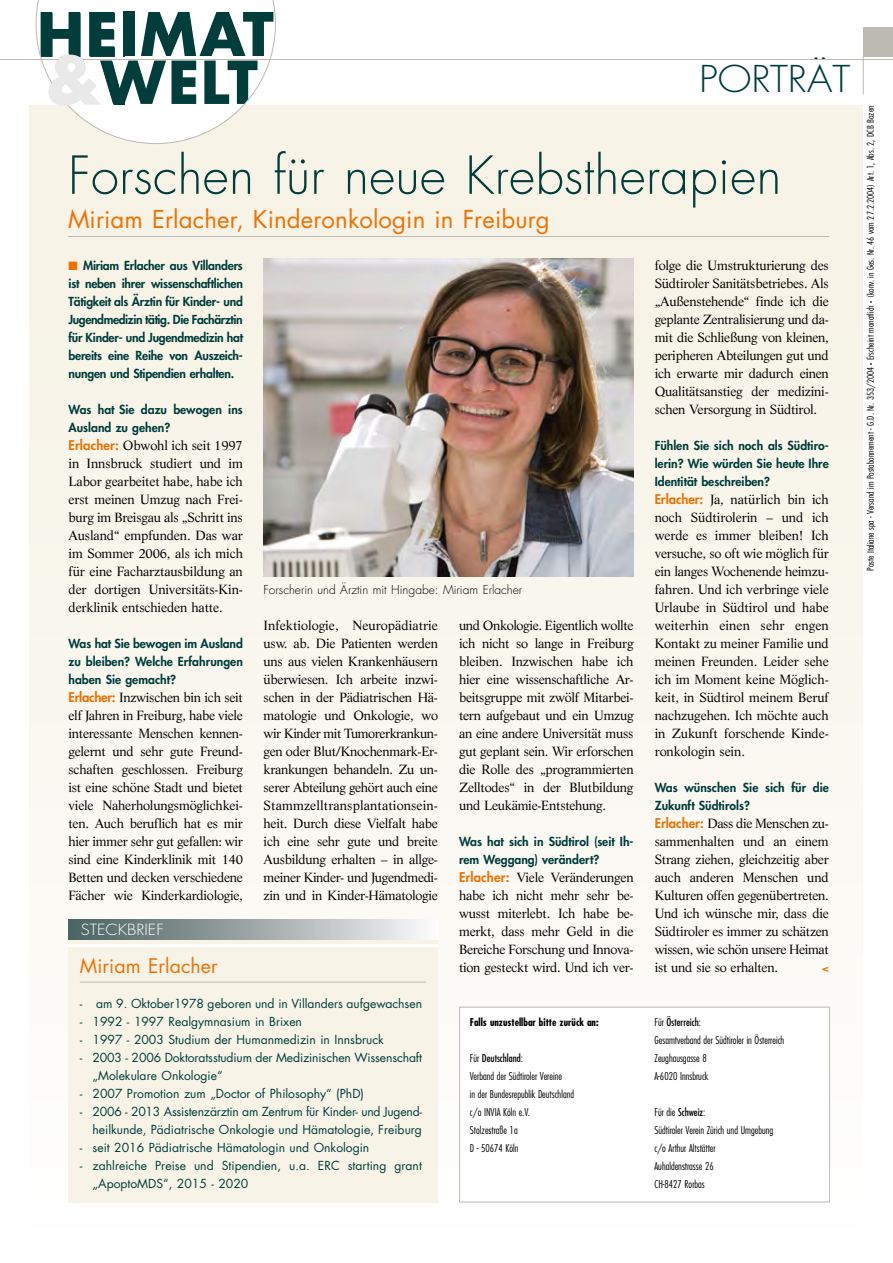
<style>
.page{position:relative;width:893px;height:1263px;background:#fff}
.page>*{position:absolute;margin:0;border:0;box-sizing:border-box;transform-origin:0 0}
.t1{font:300 51px "Futura";letter-spacing:.005em;color:#003d3b}
.t2{font:300 36px "Futura";color:#003d3b;scale:1.1 1}
.t3{font:24px "Futura";letter-spacing:.005em;color:#ee7203}
.t4{font:19.5px "Futura";letter-spacing:.005em;color:#ee7203}
.t5{font:300 15px "Futura";color:#fff;scale:1.1 1}
.t6{font:13.05px/18px "Life";letter-spacing:-.02em;color:#000;text-align:justify}
.t7{font:800 12.15px/18px "Futura";color:#003d3b;text-align:justify}
.t8{font:12.15px/18px "Futura";color:#003d3b}
.t9{font:300 12px "Futura";color:#000}
.t10{font:300 condensed 10.5px/18px "Futura";color:#000}
.t11{font:700 condensed 10.5px "Futura";color:#000}
.t12{font:800 10.5px "Futura";color:#ee7203;scale:1.1 1}
.t13{font:300 condensed 9px "Futura";color:#000;scale:1.1 1}
.s1{color:#ee7203}
.s2{font-family:"Futura";font-weight:800;color:#ee7203}
.s3{font-weight:400}
.s4{font-size:4.5px}
</style>
<div class="page">
<div style="left:30px;top:105px;width:833px;height:1128px;background:#f9f7ee"></div>
<div style="left:863px;top:27px;width:30px;height:29px;background:#bdb9b3"></div>
<hr style="left:0;top:59px;width:893px;height:1px;background:#bdb9b3">
<svg style="left:36px;top:0;width:240px;height:144px"></svg>
<hr style="left:863px;top:56px;width:1px;height:39px;background:#bdb9b3">
<hr style="left:68px;top:236px;width:761px;height:1px;background:#bdb9b3">
<div style="left:460px;top:1007px;width:370px;height:195px;background:#fff;border:1px solid #bdb9b3"></div>
<div style="left:68px;top:919px;width:370px;height:284px;background:#f7f3e6"></div>
<hr style="left:80px;top:982px;width:346px;height:1px;background:#bdb9b3">
<hr style="left:68px;top:944px;width:370px;height:3px;background:#fff">
<div style="left:68px;top:919px;width:370px;height:20px;background:linear-gradient(to right,#475e5d,#f9f6f7)"></div>
<img style="left:264px;top:258px;width:370px;height:318px">
<h2 class="t2" style="left:699px;top:56px;width:139px">PORTRÄT</h2>
<h1 class="t1" style="left:68px;top:142px;width:715px">Forschen für neue Krebstherapien</h1>
<h3 class="t3" style="left:68px;top:202px;width:483px">Miriam Erlacher, Kinderonkologin in Freiburg</h3>
<p class="t7" style="left:69px;top:256px;width:176px"><span class="s1">■</span> Miriam Erlacher aus Villanders ist neben ihrer wissenschaftlichen Tätigkeit als Ärztin für Kinder- und Jugendmedizin tätig. Die Fachärztin für Kinder- und Jugendmedizin hat bereits eine Reihe von Auszeich&shy;nungen und Stipendien erhalten.</p>
<p class="t7" style="left:69px;top:400px;width:176px">Was hat Sie dazu bewogen ins<br>Ausland zu gehen?</p>
<p class="t6" style="left:69px;top:436px;width:176px"><span class="s2">Erlacher:</span> Obwohl ich seit 1997 in Innsbruck studiert und im Labor gearbeitet habe, habe ich erst meinen Umzug nach Frei&shy;burg im Breisgau als „Schritt ins Ausland“ empfunden. Das war im Sommer 2006, als ich mich für eine Facharztausbildung an der dortigen Universitäts-Kin&shy;derklinik entschieden hatte.</p>
<p class="t7" style="left:69px;top:634px;width:176px">Was hat Sie bewogen im Ausland zu bleiben? Welche Erfahrungen haben Sie gemacht?</p>
<p class="t6" style="left:69px;top:688px;width:176px"><span class="s2">Erlacher:</span> Inzwischen bin ich seit elf Jahren in Freiburg, habe viele interessante Menschen kennen&shy;gelernt und sehr gute Freund&shy;schaften geschlossen. Freiburg ist eine schöne Stadt und bietet viele Naherholungsmöglichkei&shy;ten. Auch beruflich hat es mir hier immer sehr gut gefallen: wir sind eine Kinderklinik mit 140<br>Betten und decken verschiedene Fächer wie Kinderkardiologie,</p>
<p class="t6" style="left:655px;top:256px;width:176px">folge die Umstrukturierung des Südtiroler Sanitätsbetriebes. Als „Außenstehende“ finde ich die geplante Zentralisierung und da&shy;mit die Schließung von kleinen, peripheren Abteilungen gut und ich erwarte mir dadurch einen Qualitätsanstieg der medizini&shy;schen Versorgung in Südtirol.</p>
<p class="t7" style="left:655px;top:436px;width:176px">Fühlen Sie sich noch als Südtiro&shy;lerin? Wie würden Sie heute Ihre Identität beschreiben?</p>
<p class="t6" style="left:655px;top:490px;width:176px"><span class="s2">Erlacher:</span> Ja, natürlich bin ich noch Südtirolerin – und ich werde es immer bleiben! Ich versuche, so oft wie möglich für ein langes Wochenende heimzu&shy;fahren. Und ich verbringe viele Urlaube in Südtirol und habe weiterhin einen sehr engen Kontakt zu meiner Familie und meinen Freunden. Leider sehe ich im Moment keine Möglich&shy;keit, in Südtirol meinem Beruf nachzugehen. Ich möchte auch in Zukunft forschende Kinde&shy;ronkologin sein.</p>
<p class="t7" style="left:655px;top:778px;width:176px">Was wünschen Sie sich für die<br>Zukunft Südtirols?</p>
<p class="t6" style="left:655px;top:814px;width:176px"><span class="s2">Erlacher:</span> Dass die Menschen zu&shy;sammenhalten und an einem Strang ziehen, gleichzeitig aber auch anderen Menschen und Kulturen offen gegenübertreten.<br>Und ich wünsche mir, dass die Südtiroler es immer zu schätzen wissen, wie schön unsere Heimat ist und sie so erhalten.</p>
<p class="t9" style="left:264px;top:582px;width:260px">Forscherin und Ärztin mit Hingabe: Miriam Erlacher</p>
<p class="t6" style="left:264px;top:616px;width:176px">Infektiologie, Neuropädiatrie usw. ab. Die Patienten werden uns aus vielen Krankenhäusern überwiesen. Ich arbeite inzwi&shy;schen in der Pädiatrischen Hä&shy;matologie und Onkologie, wo wir Kinder mit Tumorerkrankun&shy;gen oder Blut/Knochenmark-Er&shy;krankungen behandeln. Zu un&shy;serer Abteilung gehört auch eine Stammzelltransplantationsein&shy;heit. Durch diese Vielfalt habe ich eine sehr gute und breite Ausbildung erhalten – in allge&shy;meiner Kinder- und Jugendmedi&shy;zin und in Kinder-Hämatologie</p>
<p class="t6" style="left:459px;top:616px;width:176px">und Onkologie. Eigentlich wollte ich nicht so lange in Freiburg bleiben. Inzwischen habe ich hier eine wissenschaftliche Ar&shy;beitsgruppe mit zwölf Mitarbei&shy;tern aufgebaut und ein Umzug an eine andere Universität muss gut geplant sein. Wir erforschen die Rolle des „programmierten Zelltodes“ in der Blutbildung und Leukämie-Entstehung.</p>
<p class="t7" style="left:459px;top:832px;width:176px">Was hat sich in Südtirol (seit Ih&shy;rem Weggang) verändert?</p>
<p class="t6" style="left:459px;top:868px;width:176px"><span class="s2">Erlacher:</span> Viele Veränderungen habe ich nicht mehr sehr be&shy;wusst miterlebt. Ich habe be&shy;merkt, dass mehr Geld in die Bereiche Forschung und Innova&shy;tion gesteckt wird. Und ich ver-</p>
<p class="t5" style="left:81px;top:920px;width:77px">STECKBRIEF</p>
<h3 class="t4" style="left:80px;top:952px;width:139px">Miriam Erlacher</h3>
<p class="t8" style="left:80px;top:994px;width:344px">- am 9. Oktober1978 geboren und in Villanders aufgewachsen</p>
<p class="t8" style="left:80px;top:1012px;width:224px">- 1992 - 1997 Realgymnasium in Brixen</p>
<p class="t8" style="left:80px;top:1030px;width:306px">- 1997 - 2003 Studium der Humanmedizin in Innsbruck</p>
<p class="t8" style="left:93px;top:1048px;width:331px;text-indent:-13px">- 2003 - 2006 Doktoratsstudium der Medizinischen Wissenschaft „Molekulare Onkologie“</p>
<p class="t8" style="left:80px;top:1084px;width:286px">- 2007 Promotion zum „Doctor of Philosophy“ (PhD)</p>
<p class="t8" style="left:80px;top:1102px;width:344px;text-align:right">- 2006 - 2013 Assistenzärztin am Zentrum für Kinder- und Jugend&shy;heilkunde, Pädiatrische Onkologie und Hämatologie, Freiburg</p>
<p class="t8" style="left:80px;top:1138px;width:291px">- seit 2016 Pädiatrische Hämatologin und Onkologin</p>
<p class="t8" style="left:93px;top:1156px;width:331px;text-indent:-13px">- zahlreiche Preise und Stipendien, u.a. ERC starting grant „ApoptoMDS“, 2015 - 2020</p>
<p class="t12" style="left:822px;top:961px;width:8px">&lt;</p>
<p class="t10" style="left:654px;top:1013px;width:131px">Für <span class="s3">Österreich</span>:<br>Gesamtverband der Südtiroler in Österreich<br>Zeughausgasse 8<br>A-6020 Innsbruck</p>
<p class="t10" style="left:654px;top:1103px;width:120px">Für die <span class="s3">Schweiz</span>:<br>Südtiroler Verein Zürich und Umgebung c/o Arthur Altstätter<br>Auhaldenstrasse 26<br>CH-8427 Rorbas</p>
<p class="t11" style="left:470px;top:1016px;width:130px">Falls unzustellbar bitte zurück an:</p>
<p class="t10" style="left:470px;top:1049px;width:106px">Für <span class="s3">Deutschland</span>:<br>Verband der Südtiroler Vereine<br>in der Bundesrepublik Deutschland c/o INVIA Köln e.V.<br>Stolzestraße 1a<br>D - 50674 Köln</p>
<p class="t13" style="left:865px;top:571px;width:425px;rotate:-90deg">Poste Italiane spa - Versand im Postabonnement - G.D. Nr. 353/2004 <span class="s4">•</span> Erscheint monatlich <span class="s4">•</span> (konv. in Ges. Nr. 46 vom 27.2.2004) Art. 1, Abs. 2, DCB Bozen</p>
</div>
